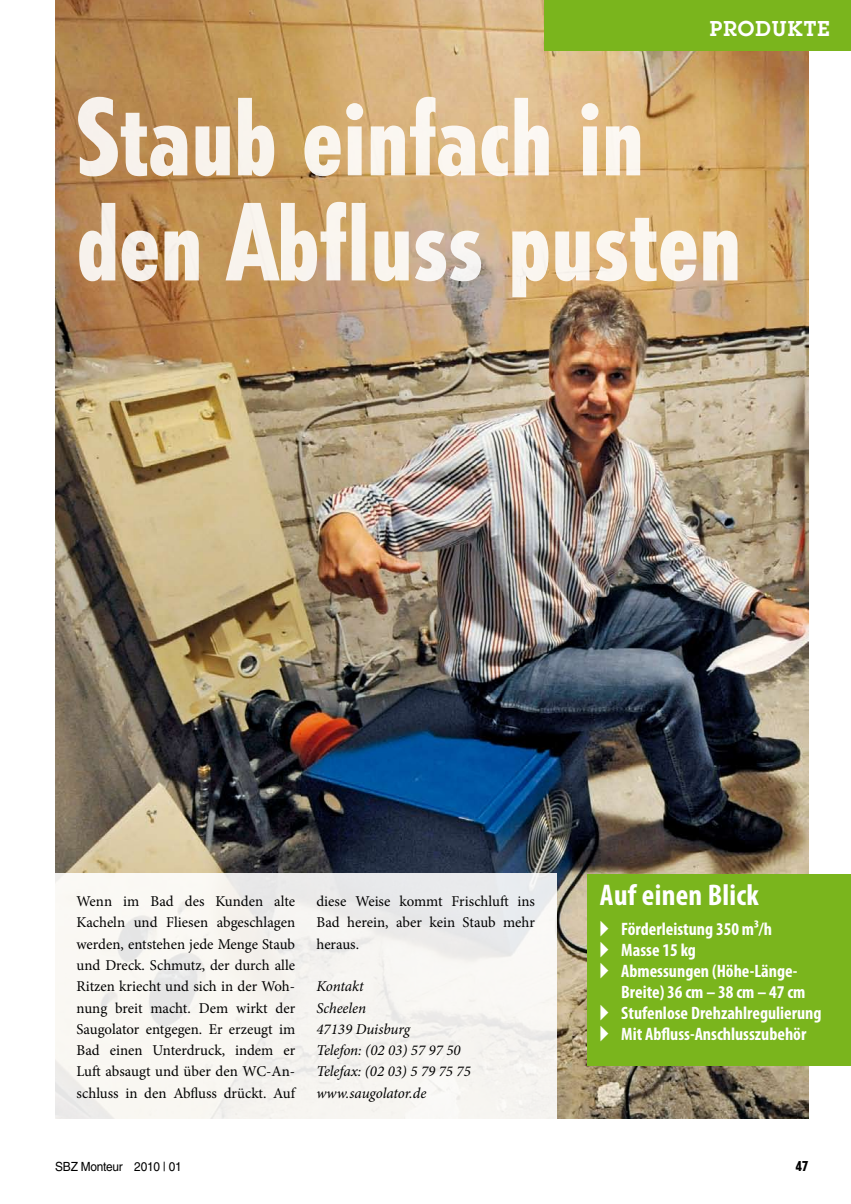
<style>
.page{position:relative;width:851px;height:1204px;background:#fff}
.page>*{position:absolute;margin:0;border:0;box-sizing:border-box;transform-origin:0 0}
.t1{font:800 condensed 105px/105px "Tempo Std";color:#fff}
.t2{font:700 condensed 30px "Myriad Pro";letter-spacing:.01em;color:#fff}
.t3{font:600 21px "Lubalin Graph Std";letter-spacing:.05em;color:#fff}
.t4{font:700 condensed 18px "Myriad Pro";color:#fff}
.t5{font:15px/21.3px "Minion Pro";color:#000;text-align:justify}
.t6{font:italic 15px/21.3px "Minion Pro";letter-spacing:-.005em;color:#000}
.t7{font:800 condensed 13.5px "Tempo Std";color:#000}
.t8{font:12.6px "Helvetica LT Std";letter-spacing:-.02em;color:#000;scale:.94 1}
</style>
<div class="page">
<img style="left:55px;top:0;width:753px;height:1118px">
<svg style="left:55px;top:873px;width:501px;height:246px;fill:#f7f5f1"></svg>
<div style="left:544px;top:0;width:306px;height:51px;background:#7ab51d"></div>
<div style="left:587px;top:874px;width:263px;height:191px;background:#7ab51d"></div>
<h3 class="t3" style="left:709px;top:15px;width:121px">PRODUKTE</h3>
<h1 class="t1" style="left:77px;top:84px;width:666px">Staub einfach in den Abfluss pusten</h1>
<p class="t5" style="left:77px;top:890px;width:220px">Wenn im Bad des Kunden alte Kacheln und Fliesen abgeschlagen werden, entstehen jede Menge Staub und Dreck. Schmutz, der durch alle Ritzen kriecht und sich in der Woh&shy;nung breit macht. Dem wirkt der Saugolator entgegen. Er erzeugt im Bad einen Unterdruck, indem er Luft absaugt und über den WC-An&shy;schluss in den Abfluss drückt. Auf</p>
<p class="t5" style="left:316px;top:890px;width:220px">diese Weise kommt Frischluft ins Bad herein, aber kein Staub mehr heraus.</p>
<p class="t6" style="left:316px;top:975px;width:156px">Kontakt<br>Scheelen<br>47139 Duisburg<br>Telefon: (02 03) 57 97 50<br>Telefax: (02 03) 5 79 75 75 www.saugolator.de</p>
<h2 class="t2" style="left:600px;top:876px;width:160px">Auf einen Blick</h2>
<p class="t4" style="left:600px;top:917px;width:174px">▸ Förderleistung 350 m³/h</p>
<p class="t4" style="left:600px;top:938px;width:97px">▸ Masse 15 kg</p>
<p class="t4" style="left:600px;top:959px;width:199px">▸ Abmessungen (Höhe-Länge-</p>
<p class="t4" style="left:621px;top:980px;width:186px">Breite) 36 cm – 38 cm – 47 cm</p>
<p class="t4" style="left:600px;top:1001px;width:223px">▸ Stufenlose Drehzahlregulierung</p>
<p class="t4" style="left:600px;top:1022px;width:208px">▸ Mit Abfluss-Anschlusszubehör</p>
<p class="t8" style="left:55px;top:1158px;width:136px">SBZ Monteur 2010 | 01</p>
<p class="t7" style="left:795px;top:1157px;width:14px">47</p>
</div>
